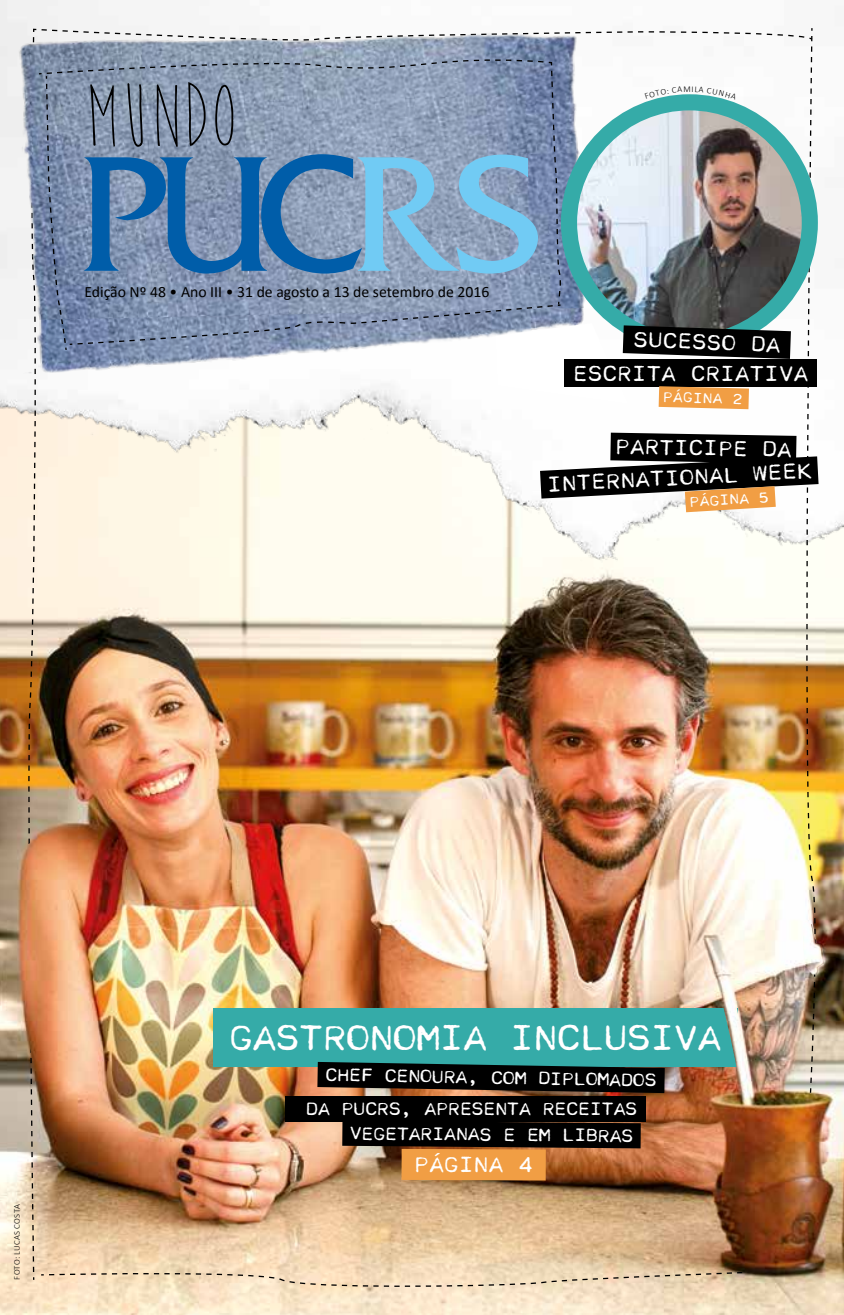
<style>
.page{position:relative;width:844px;height:1315px;background:#fff}
.page>*{position:absolute;margin:0;border:0;box-sizing:border-box;transform-origin:0 0}
.t1{font:92.4px "Moon Flower";color:#000}
.t2{font:34.65px "Cella";letter-spacing:-.025em;color:#fff}
.t3{font:21.18px "Cella";letter-spacing:-.005em;color:#fff}
.t4{font:21px "Cella";color:#fff}
.t5{font:17.5px "Cella";letter-spacing:-.025em;color:#fff}
.t6{font:15.75px "Calibri";color:#000}
.t7{font:14.17px "Cella";color:#fff}
.t8{font:300 8.75px "Calibri";letter-spacing:.03em;color:#000}
</style>
<div class="page">
<img style="left:0;top:853px;width:843px;height:462px">
<img style="left:0;top:0;width:843px;height:853px">
<div style="left:1px;top:13px;width:597px;height:307px;background:#f3f3f3"></div>
<img style="left:20px;top:823px;width:7px;height:320px">
<img style="left:820px;top:1091px;width:11px;height:185px">
<img style="left:820px;top:921px;width:3px;height:53px">
<img style="left:27px;top:27px;width:793px;height:1261px">
<h1 class="t1" style="left:85px;top:69px;width:155px">MUNDO</h1>
<p class="t6" style="left:84px;top:281px;width:406px">Edição Nº 48 • Ano III • 31 de agosto a 13 de setembro de 2016</p>
<p class="t4" style="left:633px;top:327px;width:149px;rotate:2deg">SUCESSO DA</p>
<p class="t4" style="left:573px;top:361px;width:237px">ESCRITA CRIATIVA</p>
<p class="t7" style="left:663px;top:388px;width:81px;rotate:2deg">PÁGINA 2</p>
<p class="t4" style="left:615px;top:434px;width:178px;rotate:1deg">PARTICIPE DA</p>
<p class="t4" style="left:546px;top:472px;width:266px;rotate:-3deg">INTERNATIONAL WEEK</p>
<p class="t7" style="left:689px;top:493px;width:81px;rotate:-3deg">PÁGINA 5</p>
<p class="t8" style="left:12px;top:1279px;width:77px;rotate:-90deg">FOTO: LUCAS COSTA</p>
<h2 class="t2" style="left:229px;top:1017px;width:494px">GASTRONOMIA INCLUSIVA</h2>
<p class="t5" style="left:325px;top:1064px;width:333px;rotate:1deg">CHEF CENOURA, COM DIPLOMADOS</p>
<p class="t5" style="left:306px;top:1099px;width:333px">DA PUCRS, APRESENTA RECEITAS</p>
<p class="t5" style="left:349px;top:1122px;width:285px;rotate:1deg">VEGETARIANAS E EM LIBRAS</p>
<p class="t3" style="left:414px;top:1152px;width:121px">PÁGINA 4</p>
</div>
